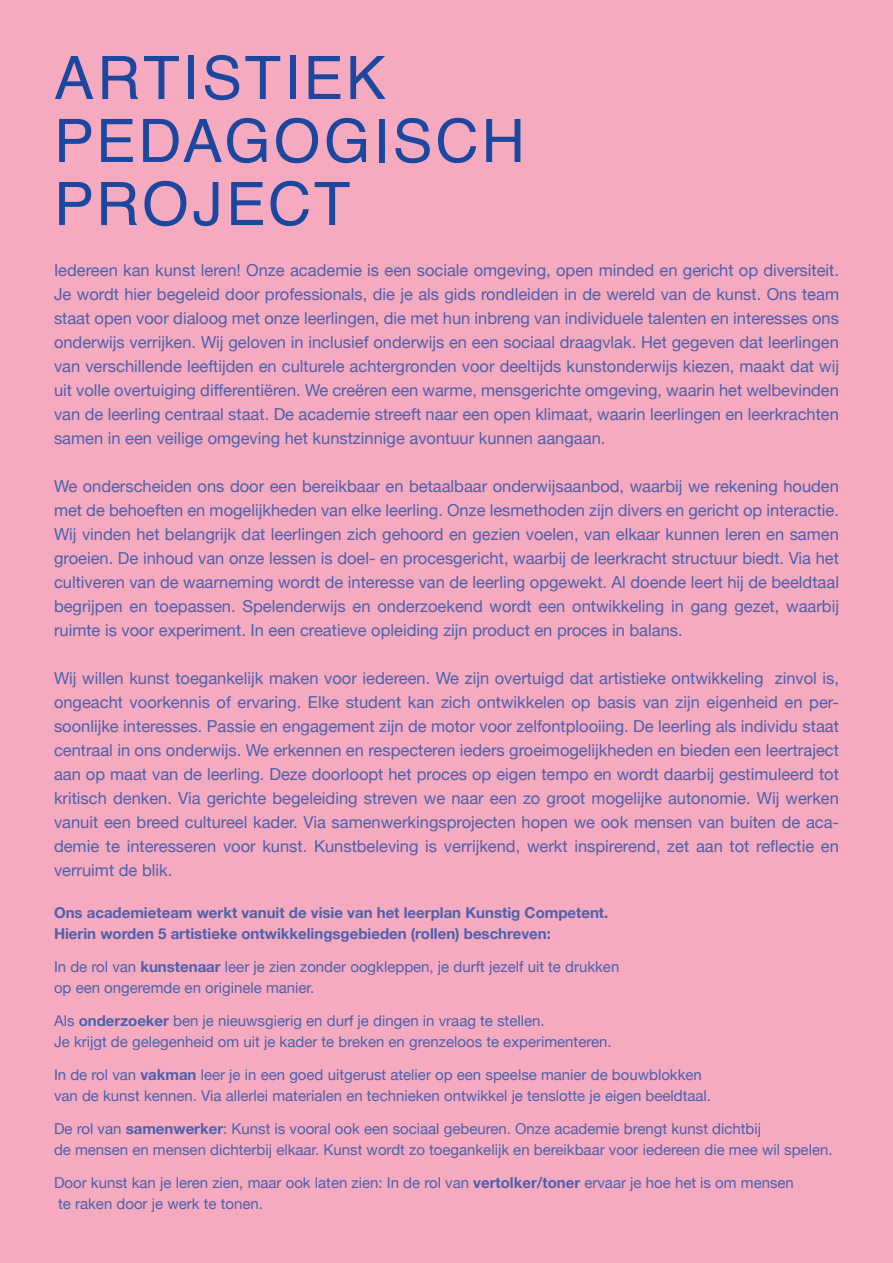
<style>
.page{position:relative;width:893px;height:1263px;background:#f6aac0}
.page>*{position:absolute;margin:0;border:0;box-sizing:border-box;transform-origin:0 0}
.t1{font:60px/63px "Helvetica";letter-spacing:.045em;color:#1b489e}
.t2{font:16.5px/24px "Helvetica Neue";color:#4a61ac;text-align:justify}
.t3{font:15px/21px "Helvetica Neue";color:#4a61ac}
.t4{font:700 15px/21px "Helvetica Neue";color:#4a61ac}
.s1{font-weight:700}
</style>
<div class="page">
<h1 class="t1" style="left:54px;top:48px;width:472px">ARTISTIEK<br>PEDAGOGISCH<br>PROJECT</h1>
<p class="t2" style="left:54px;top:259px;width:787px">Iedereen kan kunst leren! Onze academie is een sociale omgeving, open minded en gericht op diversiteit.<br>Je wordt hier begeleid door professionals, die je als gids rondleiden in de wereld van de kunst. Ons team staat open voor dialoog met onze leerlingen, die met hun inbreng van individuele talenten en interesses ons onderwijs verrijken. Wij geloven in inclusief onderwijs en een sociaal draagvlak. Het gegeven dat leerlingen van verschillende leeftijden en culturele achtergronden voor deeltijds kunstonderwijs kiezen, maakt dat wij uit volle overtuiging differentiëren. We creëren een warme, mensgerichte omgeving, waarin het welbevinden van de leerling centraal staat. De academie streeft naar een open klimaat, waarin leerlingen en leerkrachten samen in een veilige omgeving het kunstzinnige avontuur kunnen aangaan.</p>
<p class="t2" style="left:54px;top:475px;width:786px">We onderscheiden ons door een bereikbaar en betaalbaar onderwijsaanbod, waarbij we rekening houden met de behoeften en mogelijkheden van elke leerling. Onze lesmethoden zijn divers en gericht op interactie.<br>Wij vinden het belangrijk dat leerlingen zich gehoord en gezien voelen, van elkaar kunnen leren en samen groeien. De inhoud van onze lessen is doel- en procesgericht, waarbij de leerkracht structuur biedt. Via het cultiveren van de waarneming wordt de interesse van de leerling opgewekt. Al doende leert hij de beeldtaal begrijpen en toepassen. Spelenderwijs en onderzoekend wordt een ontwikkeling in gang gezet, waarbij ruimte is voor experiment. In een creatieve opleiding zijn product en proces in balans.</p>
<p class="t2" style="left:54px;top:667px;width:786px">Wij willen kunst toegankelijk maken voor iedereen. We zijn overtuigd dat artistieke ontwikkeling zinvol is, ongeacht voorkennis of ervaring. Elke student kan zich ontwikkelen op basis van zijn eigenheid en per&shy;soonlijke interesses. Passie en engagement zijn de motor voor zelfontplooiing. De leerling als individu staat centraal in ons onderwijs. We erkennen en respecteren ieders groeimogelijkheden en bieden een leertraject aan op maat van de leerling. Deze doorloopt het proces op eigen tempo en wordt daarbij gestimuleerd tot kritisch denken. Via gerichte begeleiding streven we naar een zo groot mogelijke autonomie. Wij werken vanuit een breed cultureel kader. Via samenwerkingsprojecten hopen we ook mensen van buiten de aca&shy;demie te interesseren voor kunst. Kunstbeleving is verrijkend, werkt inspirerend, zet aan tot reflectie en verruimt de blik.</p>
<p class="t4" style="left:54px;top:903px;width:556px">Ons academieteam werkt vanuit de visie van het leerplan Kunstig Competent.<br>Hierin worden 5 artistieke ontwikkelingsgebieden (rollen) beschreven:</p>
<p class="t3" style="left:54px;top:957px;width:567px">In de rol van <span class="s1">kunstenaar</span> leer je zien zonder oogkleppen, je durft jezelf uit te drukken op een ongeremde en originele manier.</p>
<p class="t3" style="left:54px;top:1011px;width:559px">Als <span class="s1">onderzoeker</span> ben je nieuwsgierig en durf je dingen in vraag te stellen.<br>Je krijgt de gelegenheid om uit je kader te breken en grenzeloos te experimenteren.</p>
<p class="t3" style="left:54px;top:1065px;width:659px">In de rol van <span class="s1">vakman</span> leer je in een goed uitgerust atelier op een speelse manier de bouwblokken van de kunst kennen. Via allerlei materialen en technieken ontwikkel je tenslotte je eigen beeldtaal.</p>
<p class="t3" style="left:54px;top:1119px;width:780px">De rol van <span class="s1">samenwerker</span>: Kunst is vooral ook een sociaal gebeuren. Onze academie brengt kunst dichtbij<br>de mensen en mensen dichterbij elkaar. Kunst wordt zo toegankelijk en bereikbaar voor iedereen die mee wil spelen.</p>
<p class="t3" style="left:54px;top:1173px;width:741px">Door kunst kan je leren zien, maar ook laten zien: In de rol van <span class="s1">vertolker/toner</span> ervaar je hoe het is om mensen te raken door je werk te tonen.</p>
</div>
